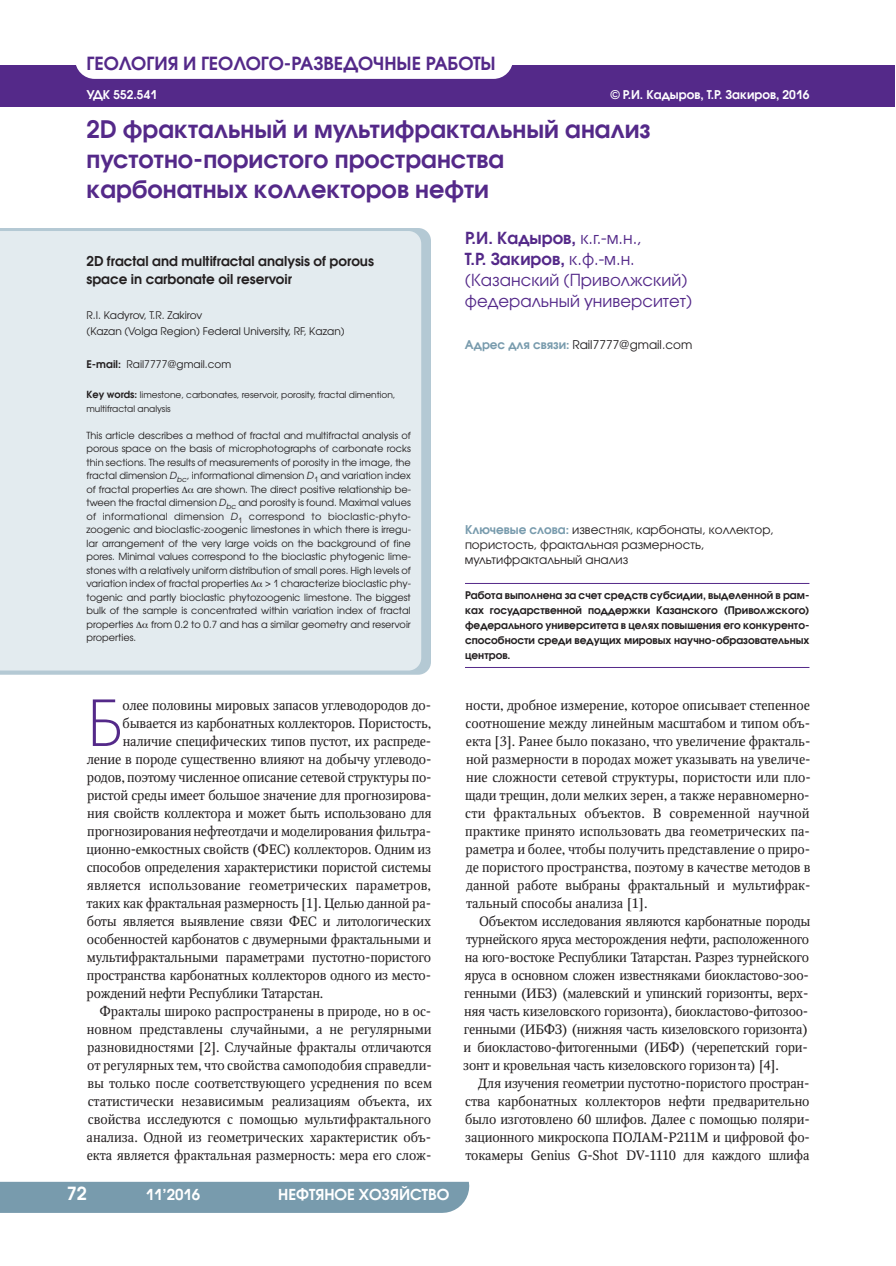
<style>
.page{position:relative;width:896px;height:1266px;background:#fff}
.page>*{position:absolute;margin:0;border:0;box-sizing:border-box;transform-origin:0 0}
.t1{font:69.75px "Futura Light C";color:#542989}
.t2{font:600 24px/30px "Avant Garde Gothic C";color:#542989}
.t3{font:600 18px "Avant Garde Gothic C";color:#542989}
.t4{font:600 18px "Avant Garde Gothic C";color:#fff}
.t5{font:16.5px/21px "Avant Garde Gothic C";color:#542989}
.t6{font:600 15px "Avant Garde Gothic C";color:#fff}
.t7{font:13.5px/18px "Octava C";letter-spacing:-.015em;color:#231f20;text-align:justify}
.t8{font:600 13.5px/18px "Avant Garde Gothic C";color:#231f20}
.t9{font:13.5px "Octava C";letter-spacing:.005em;color:#231f20}
.t10{font:12px/15px "Avant Garde Gothic C";color:#231f20}
.t11{font:600 12px "Avant Garde Gothic C";color:#fff}
.t12{font:600 10.5px/15px "Avant Garde Gothic C";color:#231f20;text-align:justify}
.t13{font:10.5px/16.5px "Avant Garde Gothic C";color:#231f20}
.t14{font:9.75px/13.5px "Avant Garde Gothic C";color:#231f20;text-align:justify}
.t15{font:9px/13.5px "Avant Garde Gothic C";color:#231f20}
.s1{font-weight:600}
.s2{font-weight:600;font-size:9.75px}
.s3{font-style:italic}
.s4{font-weight:600;color:#789bad}
</style>
<div class="page">
<div style="left:0;top:1182px;width:469px;height:31px;background:#789bad"></div>
<div style="left:0;top:65px;width:894px;height:42px;background:#542989"></div>
<div style="left:75px;top:40px;width:438px;height:39px;background:#fff;border-radius:19px"></div>
<hr style="left:465px;top:583px;width:344px;height:1px;background:#542989">
<hr style="left:465px;top:667px;width:344px;height:1px;background:#542989">
<svg style="left:0;top:228px;width:431px;height:447px;background:#b7cbd6"></svg>
<div style="left:0;top:231px;width:421px;height:439px;background:#e3ebef"></div>
<svg style="left:182px;top:486px;width:12px;height:7px"></svg>
<svg style="left:251px;top:581px;width:14px;height:7px"></svg>
<svg style="left:136px;top:621px;width:12px;height:7px"></svg>
<h3 class="t3" style="left:87px;top:53px;width:411px">ГЕОЛОГИЯ И ГЕОЛОГО-РАЗВЕДОЧНЫЕ РАБОТЫ</h3>
<p class="t11" style="left:87px;top:87px;width:72px">УДК 552.541</p>
<p class="t11" style="left:611px;top:87px;width:200px">© Р.И. Кадыров, Т.Р. Закиров, 2016</p>
<h2 class="t2" style="left:87px;top:115px;width:566px">2D фрактальный и мультифрактальный анализ пустотно-пористого пространства карбонатных коллекторов нефти</h2>
<p class="t8" style="left:86px;top:252px;width:289px">2D fractal and multifractal analysis of porous space in carbonate oil reservoir</p>
<p class="t13" style="left:86px;top:307px;width:260px">R.I. Kadyrov, T.R. Zakirov<br>(Kazan (Volga Region) Federal University, RF, Kazan)</p>
<p class="t13" style="left:86px;top:356px;width:146px"><span class="s1">E-mail:</span> Rail7777@gmail.com</p>
<p class="t15" style="left:86px;top:388px;width:310px"><span class="s2">Key words:</span> limestone, carbonates, reservoir, porosity, fractal dimention, multifractal analysis</p>
<p class="t14" style="left:86px;top:429px;width:326px">This article describes a method of fractal and multifractal analysis of porous space on the basis of microphotographs of carbonate rocks thin sections. The results of measurements of porosity in the image, the fractal dimension <span class="s3">D</span><sub>bc</sub>, informational dimension <span class="s3">D</span><sub>1</sub> and variation index of fractal properties</p>
<p class="t14" style="left:86px;top:483px;width:326px;text-indent:110px">are shown. The direct positive relationship be&shy;tween the fractal dimension <span class="s3">D</span><sub>bc</sub> and porosity is found. Maximal values of informational dimension <span class="s3">D</span><sub>1</sub> correspond to bioclastic-phyto&shy;zoogenic and bioclastic-zoogenic limestones in which there is irregu&shy;lar arrangement of the very large voids on the background of fine pores. Minimal values correspond to the bioclastic phytogenic lime&shy;stones with a relatively uniform distribution of small pores. High levels of variation index of fractal properties</p>
<p class="t14" style="left:86px;top:577px;width:326px;text-indent:179px">&gt; 1 characterize bioclastic phy&shy;togenic and partly bioclastic phytozoogenic limestone. The biggest bulk of the sample is concentrated within variation index of fractal properties</p>
<p class="t14" style="left:151px;top:618px;width:261px">from 0.2 to 0.7 and has a similar geometry and reservoir</p>
<p class="t14" style="left:86px;top:631px;width:51px">properties.</p>
<p class="t5" style="left:465px;top:228px;width:229px"><span class="s1">Р.И. Кадыров,</span> к.г.-м.н.,<br><span class="s1">Т.Р. Закиров,</span> к.ф.-м.н. (Казанский (Приволжский) федеральный университет)</p>
<p class="t10" style="left:465px;top:337px;width:229px"><span class="s4">Адрес для связи:</span> Rail7777@gmail.com</p>
<p class="t10" style="left:465px;top:522px;width:310px"><span class="s4">Ключевые слова:</span> известняк, карбонаты, коллектор, пористость, фрактальная размерность, мультифрактальный анализ</p>
<p class="t12" style="left:465px;top:588px;width:346px">Работа выполнена за счет средств субсидии, выделенной в рам&shy;ках государственной поддержки Казанского (Приволжского) федерального университета в целях повышения его конкуренто&shy;способности среди ведущих мировых научно-образовательных центров.</p>
<h1 class="t1" style="left:87px;top:681px;width:39px">Б</h1>
<p class="t7" style="left:123px;top:698px;width:310px">олее половины мировых запасов углеводородов до-</p>
<p class="t7" style="left:123px;top:716px;width:310px">бывается из карбонатных коллекторов. Пористость,</p>
<p class="t7" style="left:123px;top:734px;width:310px">наличие специфических типов пустот, их распреде-</p>
<p class="t7" style="left:87px;top:752px;width:346px">ление в породе существенно влияют на добычу углеводо-</p>
<p class="t7" style="left:87px;top:770px;width:346px">родов, поэтому численное описание сетевой структуры по-</p>
<p class="t7" style="left:87px;top:788px;width:346px">ристой среды имеет большое значение для прогнозирова-</p>
<p class="t7" style="left:87px;top:806px;width:346px">ния свойств коллектора и может быть использовано для</p>
<p class="t7" style="left:87px;top:824px;width:345px">прогнозирования нефтеотдачи и моделирования фильтра-</p>
<p class="t7" style="left:87px;top:842px;width:346px">ционно-емкостных свойств (ФЕС) коллекторов. Одним из</p>
<p class="t7" style="left:87px;top:860px;width:346px">способов определения характеристики пористой системы</p>
<p class="t9" style="left:87px;top:880px;width:346px">является использование геометрических параметров,</p>
<p class="t7" style="left:87px;top:896px;width:346px">таких как фрактальная размерность [1]. Целью данной ра-</p>
<p class="t7" style="left:87px;top:914px;width:346px">боты является выявление связи ФЕС и литологических</p>
<p class="t7" style="left:87px;top:932px;width:346px">особенностей карбонатов с двумерными фрактальными и</p>
<p class="t7" style="left:87px;top:950px;width:346px">мультифрактальными параметрами пустотно-пористого</p>
<p class="t7" style="left:87px;top:968px;width:346px">пространства карбонатных коллекторов одного из место-</p>
<p class="t7" style="left:87px;top:986px;width:238px">рождений нефти Республики Татарстан.</p>
<p class="t7" style="left:99px;top:1004px;width:333px">Фракталы широко распространены в природе, но в ос-</p>
<p class="t7" style="left:87px;top:1022px;width:346px">новном представлены случайными, а не регулярными</p>
<p class="t7" style="left:87px;top:1040px;width:346px">разновидностями [2]. Случайные фракталы отличаются</p>
<p class="t7" style="left:87px;top:1058px;width:346px">от регулярных тем, что свойства самоподобия справедли-</p>
<p class="t7" style="left:87px;top:1076px;width:346px">вы только после соответствующего усреднения по всем</p>
<p class="t7" style="left:88px;top:1094px;width:346px">статистически независимым реализациям объекта, их</p>
<p class="t7" style="left:88px;top:1112px;width:345px">свойства исследуются с помощью мультифрактального</p>
<p class="t7" style="left:87px;top:1130px;width:346px">анализа. Одной из геометрических характеристик объ-</p>
<p class="t7" style="left:87px;top:1148px;width:346px">екта является фрактальная размерность: мера его слож-</p>
<h3 class="t4" style="left:67px;top:1183px;width:22px">72</h3>
<p class="t6" style="left:146px;top:1186px;width:56px">11’2016</p>
<p class="t6" style="left:278px;top:1186px;width:173px">НЕФТЯНОЕ ХОЗЯЙСТВО</p>
<p class="t7" style="left:465px;top:698px;width:347px">ности, дробное измерение, которое описывает степенное соотношение между линейным масштабом и типом объ&shy;екта [3]. Ранее было показано, что увеличение фракталь&shy;ной размерности в породах может указывать на увеличе&shy;ние сложности сетевой структуры, пористости или пло&shy;щади трещин, доли мелких зерен, а также неравномерно&shy;сти фрактальных объектов. В современной научной практике принято использовать два геометрических па&shy;раметра и более, чтобы получить представление о приро&shy;де пористого пространства, поэтому в качестве методов в данной работе выбраны фрактальный и мультифрак&shy;тальный способы анализа [1].</p>
<p class="t7" style="left:463px;top:914px;width:349px;text-align:left;text-indent:16px">Объектом исследования являются карбонатные породы турнейского яруса месторождения нефти, расположенного на юго-востоке Республики Татарстан. Разрез турнейского яруса в основном сложен известняками биокластово-зоо&shy;генными (ИБЗ) (малевский и упинский горизонты, верх&shy;няя часть кизеловского горизонта), биокластово-фитозоо - генными (ИБФЗ) (нижняя часть кизеловского горизонта) и биокластово-фитогенными (ИБФ) (черепетский гори&shy;зонт и кровельная часть кизеловского горизонта) [4].</p>
<p class="t7" style="left:465px;top:1076px;width:346px;text-indent:13px">Для изучения геометрии пустотно-пористого простран&shy;ства карбонатных коллекторов нефти предварительно было изготовлено 60 шлифов. Далее с помощью поляри&shy;зационного микроскопа ПОЛАМ-Р211М и цифровой фо&shy;токамеры Genius G-Shot DV-1110 для каждого шлифа</p>
</div>
